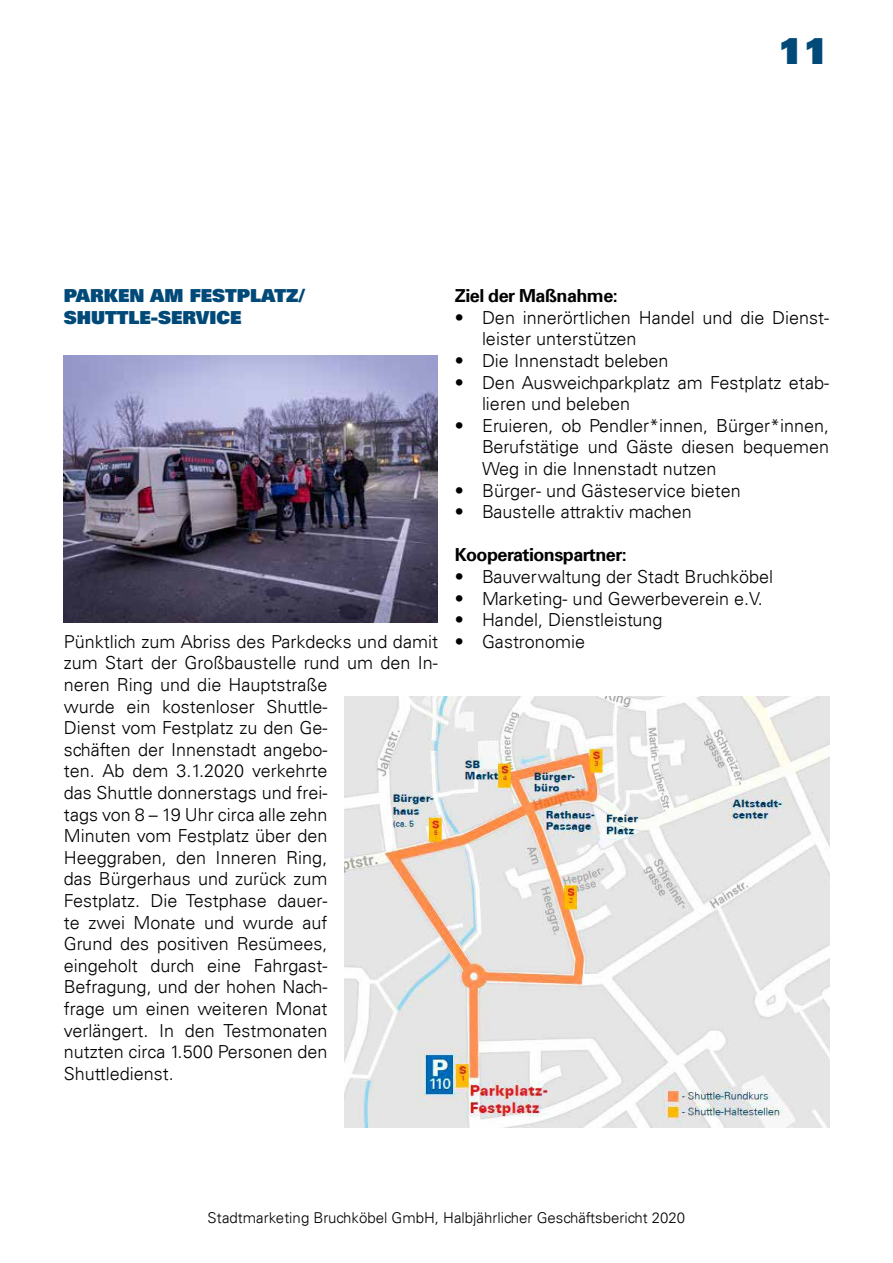
<style>
.page{position:relative;width:893px;height:1263px;background:#fff}
.page>*{position:absolute;margin:0;border:0;box-sizing:border-box;transform-origin:0 0}
.t1{font:900 36px "Univers LT";color:#004978}
.t2{font:300 18px/21.6px "Univers LT";color:#000}
.t3{font:700 18px "Univers LT";letter-spacing:-.03em;color:#000}
.t4{font:900 18px/21.6px "Univers LT";color:#004978}
.t5{font:300 15px "Univers LT";color:#000}
</style>
<div class="page">
<img style="left:64px;top:355px;width:374px;height:267px">
<img style="left:344px;top:696px;width:485px;height:432px">
<h1 class="t1" style="left:778px;top:28px;width:52px">11</h1>
<p class="t4" style="left:64px;top:284px;width:243px">PARKEN AM FESTPLATZ/<br>SHUTTLE-SERVICE</p>
<p class="t2" style="left:64px;top:631px;width:376px">Pünktlich zum Abriss des Parkdecks und damit zum Start der Großbaustelle rund um den In&shy;neren Ring und die Hauptstraße<br>wurde ein kostenloser Shuttle-<br>Dienst vom Festplatz zu den Ge-<br>schäften der Innenstadt angebo-<br>ten. Ab dem 3.1.2020 verkehrte<br>das Shuttle donnerstags und frei-<br>tags von 8 – 19 Uhr circa alle zehn<br>Minuten vom Festplatz über den<br>Heeggraben, den Inneren Ring,<br>das Bürgerhaus und zurück zum<br>Festplatz. Die Testphase dauer-<br>te zwei Monate und wurde auf<br>Grund des positiven Resümees,<br>eingeholt durch eine Fahrgast-<br>Befragung, und der hohen Nach-<br>frage um einen weiteren Monat<br>verlängert. In den Testmonaten<br>nutzten circa 1.500 Personen den<br>Shuttledienst.</p>
<p class="t3" style="left:455px;top:285px;width:164px">Ziel der Maßnahme:</p>
<p class="t2" style="left:482px;top:307px;width:349px;text-indent:-27px">• Den innerörtlichen Handel und die Dienst&shy;leister unterstützen</p>
<p class="t2" style="left:455px;top:350px;width:215px">• Die Innenstadt beleben</p>
<p class="t2" style="left:482px;top:371px;width:349px;text-indent:-27px">• Den Ausweichparkplatz am Festplatz etab&shy;lieren und beleben</p>
<p class="t2" style="left:482px;top:415px;width:349px;text-align:justify;text-indent:-27px">• Eruieren, ob Pendler*innen, Bürger*innen, Berufstätige und Gäste diesen bequemen Weg in die Innenstadt nutzen</p>
<p class="t2" style="left:455px;top:479px;width:287px">• Bürger- und Gästeservice bieten</p>
<p class="t2" style="left:455px;top:501px;width:238px">• Baustelle attraktiv machen</p>
<p class="t3" style="left:455px;top:544px;width:173px">Kooperationspartner:</p>
<p class="t2" style="left:455px;top:566px;width:320px">• Bauverwaltung der Stadt Bruchköbel</p>
<p class="t2" style="left:455px;top:587px;width:309px">• Marketing- und Gewerbeverein e.V.</p>
<p class="t2" style="left:455px;top:609px;width:209px">• Handel, Dienstleistung</p>
<p class="t2" style="left:455px;top:631px;width:132px">• Gastronomie</p>
<p class="t5" style="left:208px;top:1209px;width:479px">Stadtmarketing Bruchköbel GmbH, Halbjährlicher Geschäftsbericht 2020</p>
</div>
